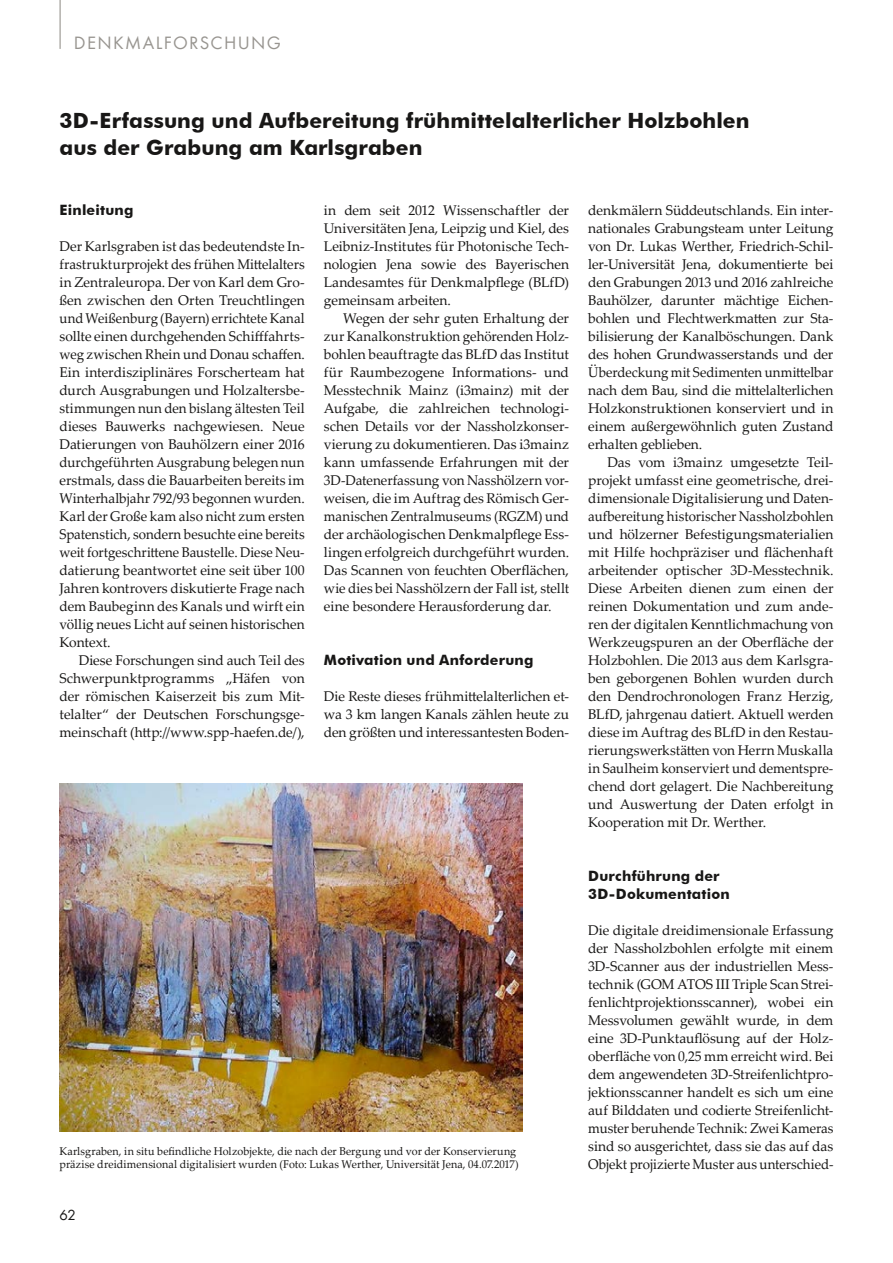
<style>
.page{position:relative;width:893px;height:1263px;background:#fff}
.page>*{position:absolute;margin:0;border:0;box-sizing:border-box;transform-origin:0 0}
.t1{font:700 21px/27px "Futura BT";letter-spacing:.005em;color:#181716}
.t2{font:16.5px "Futura ND Book";letter-spacing:.08em;color:#989590}
.t3{font:700 14.25px/18px "Futura BT";letter-spacing:.015em;color:#181716}
.t4{font:14.1px/18px "Palatino Linotype";letter-spacing:-.005em;color:#181716;text-align:justify}
.t5{font:13.5px "Futura ND Book";color:#181716}
.t6{font:11.25px/13.5px "Palatino Linotype";letter-spacing:.005em;color:#181716;scale:.96 1}
</style>
<div class="page">
<hr style="left:60px;top:0;width:1px;height:49px;background:#989590">
<img style="left:60px;top:784px;width:463px;height:347px">
<p class="t2" style="left:74px;top:32px;width:208px">DENKMALFORSCHUNG</p>
<h1 class="t1" style="left:60px;top:107px;width:691px">3D-Erfassung und Aufbereitung frühmittelalterlicher Holzbohlen aus der Grabung am Karlsgraben</h1>
<p class="t3" style="left:60px;top:201px;width:75px">Einleitung</p>
<p class="t4" style="left:60px;top:237px;width:247px">Der Karlsgraben ist das bedeutendste In&shy;frastrukturprojekt des frühen Mittelalters in Zentraleuropa. Der von Karl dem Gro&shy;ßen zwischen den Orten Treuchtlingen und Weißenburg (Bayern) errichtete Kanal sollte einen durchgehenden Schifffahrts&shy;weg zwischen Rhein und Donau schaffen.<br>Ein interdisziplinäres Forscherteam hat durch Ausgrabungen und Holzaltersbe&shy;stimmungen nun den bislang ältesten Teil dieses Bauwerks nachgewiesen. Neue Datierungen von Bauhölzern einer 2016 durchgeführten Ausgrabung belegen nun erstmals, dass die Bauarbeiten bereits im Winterhalbjahr 792/93 begonnen wurden.<br>Karl der Große kam also nicht zum ersten Spatenstich, sondern besuchte eine bereits weit fortgeschrittene Baustelle. Diese Neu&shy;datierung beantwortet eine seit über 100<br>Jahren kontrovers diskutierte Frage nach dem Baubeginn des Kanals und wirft ein völlig neues Licht auf seinen historischen Kontext.</p>
<p class="t4" style="left:60px;top:651px;width:247px;text-indent:19px">Diese Forschungen sind auch Teil des Schwerpunktprogramms „Häfen von der römischen Kaiserzeit bis zum Mit&shy;telalter“ der Deutschen Forschungsge&shy;meinschaft (http://www.spp-haefen.de/),</p>
<p class="t4" style="left:324px;top:201px;width:247px">in dem seit 2012 Wissenschaftler der Universitäten Jena, Leipzig und Kiel, des Leibniz-Institutes für Photonische Tech&shy;nologien Jena sowie des Bayerischen Landesamtes für Denkmalpflege (BLfD) gemeinsam arbeiten.</p>
<p class="t4" style="left:324px;top:309px;width:247px;text-indent:19px">Wegen der sehr guten Erhaltung der zur Kanalkonstruktion gehörenden Holz&shy;bohlen beauftragte das BLfD das Institut für Raumbezogene Informations- und Messtechnik Mainz (i3mainz) mit der Aufgabe, die zahlreichen technologi&shy;schen Details vor der Nassholzkonser&shy;vierung zu dokumentieren. Das i3mainz kann umfassende Erfahrungen mit der 3D-Datenerfassung von Nasshölzern vor&shy;weisen, die im Auftrag des Römisch Ger&shy;manischen Zentralmuseums (RGZM) und der archäologischen Denkmalpflege Ess&shy;lingen erfolgreich durchgeführt wurden.<br>Das Scannen von feuchten Oberflächen, wie dies bei Nasshölzern der Fall ist, stellt eine besondere Herausforderung dar.</p>
<p class="t3" style="left:324px;top:651px;width:211px">Motivation und Anforderung</p>
<p class="t4" style="left:324px;top:687px;width:247px">Die Reste dieses frühmittelalterlichen et&shy;wa 3 km langen Kanals zählen heute zu den größten und interessantesten Boden-</p>
<p class="t6" style="left:60px;top:1144px;width:480px">Karlsgraben, in situ befindliche Holzobjekte, die nach der Bergung und vor der Konservierung präzise dreidimensional digitalisiert wurden (Foto: Lukas Werther, Universität Jena, 04.07.2017)</p>
<p class="t5" style="left:60px;top:1207px;width:18px">62</p>
<p class="t4" style="left:588px;top:201px;width:247px">denkmälern Süddeutschlands. Ein inter&shy;nationales Grabungsteam unter Leitung von Dr. Lukas Werther, Friedrich-Schil&shy;ler-Universität Jena, dokumentierte bei den Grabungen 2013 und 2016 zahlreiche Bauhölzer, darunter mächtige Eichen&shy;bohlen und Flechtwerkmatten zur Sta&shy;bilisierung der Kanalböschungen. Dank des hohen Grundwasserstands und der Überdeckung mit Sedimenten unmittelbar nach dem Bau, sind die mittelalterlichen Holzkonstruktionen konserviert und in einem außergewöhnlich guten Zustand erhalten geblieben.</p>
<p class="t4" style="left:588px;top:453px;width:247px;text-indent:19px">Das vom i3mainz umgesetzte Teil&shy;projekt umfasst eine geometrische, drei&shy;dimensionale Digitalisierung und Daten&shy;aufbereitung historischer Nassholzbohlen und hölzerner Befestigungsmaterialien mit Hilfe hochpräziser und flächenhaft arbeitender optischer 3D-Messtechnik.<br>Diese Arbeiten dienen zum einen der reinen Dokumentation und zum ande&shy;ren der digitalen Kenntlichmachung von Werkzeugspuren an der Oberfläche der Holzbohlen. Die 2013 aus dem Karlsgra&shy;ben geborgenen Bohlen wurden durch den Dendrochronologen Franz Herzig, BLfD, jahrgenau datiert. Aktuell werden diese im Auftrag des BLfD in den Restau&shy;rierungswerkstätten von Herrn Muskalla in Saulheim konserviert und dementspre&shy;chend dort gelagert. Die Nachbereitung und Auswertung der Daten erfolgt in Kooperation mit Dr. Werther.</p>
<p class="t3" style="left:588px;top:867px;width:143px">Durchführung der<br>3D-Dokumentation</p>
<p class="t4" style="left:588px;top:921px;width:247px">Die digitale dreidimensionale Erfassung der Nassholzbohlen erfolgte mit einem 3D-Scanner aus der industriellen Mess&shy;technik (GOM ATOS III Triple Scan Strei&shy;fenlichtprojektionsscanner), wobei ein Messvolumen gewählt wurde, in dem eine 3D-Punktauflösung auf der Holz&shy;oberfläche von 0,25 mm erreicht wird. Bei dem angewendeten 3D-Streifenlichtpro&shy;jektionsscanner handelt es sich um eine auf Bilddaten und codierte Streifenlicht&shy;muster beruhende Technik: Zwei Kameras sind so ausgerichtet, dass sie das auf das Objekt projizierte Muster aus unterschied-</p>
</div>
